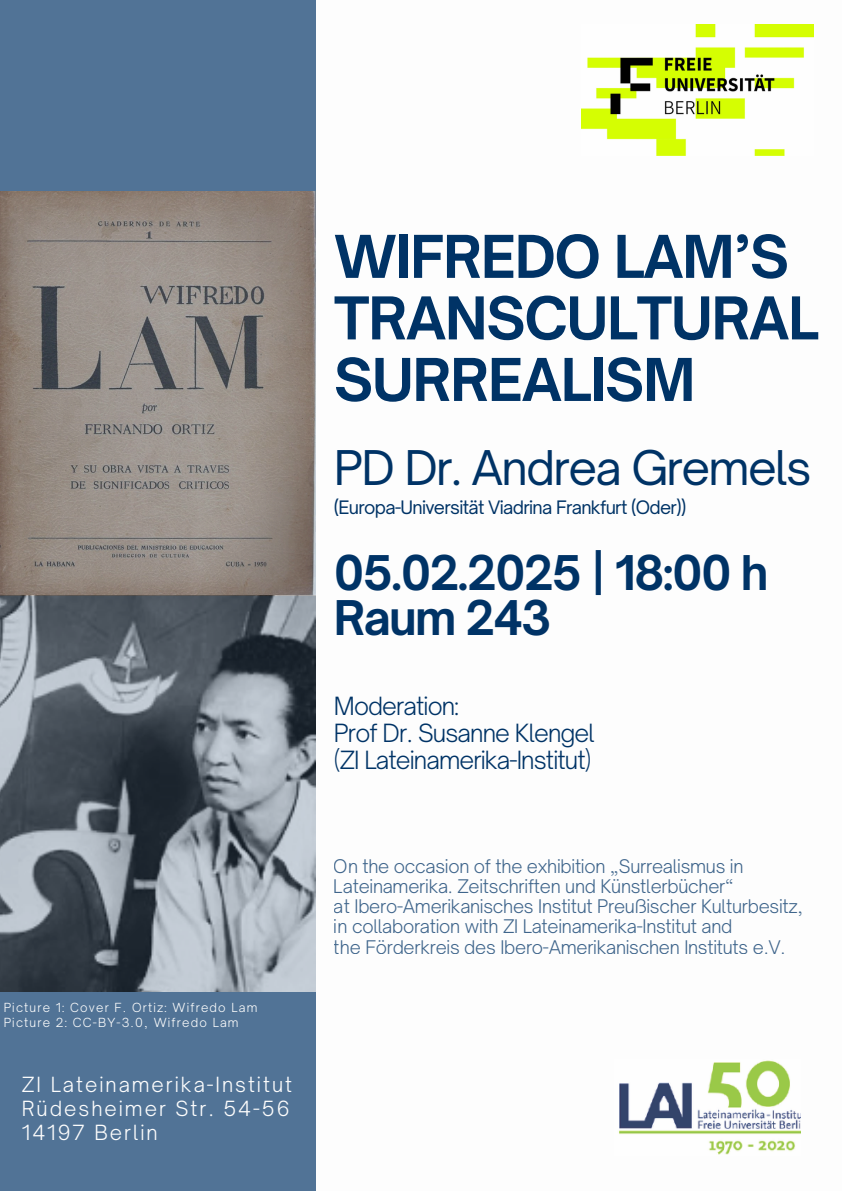
<style>
.page{position:relative;width:842px;height:1191px;background:#fff}
.page>*{position:absolute;margin:0;border:0;box-sizing:border-box;transform-origin:0 0}
.t1{font:700 56.4px/61.5px "Open Sauce One";letter-spacing:-.02em;color:#036}
.t2{font:700 45.8px/45.8px "Open Sauce One";letter-spacing:-.035em;color:#036}
.t3{font:45.8px "Open Sauce One";letter-spacing:-.035em;color:#036}
.t4{font:300 24px/27px "Open Sauce One";letter-spacing:-.035em;color:#036}
.t5{font:300 20px/24px "Open Sauce One";letter-spacing:.1em;color:#fdfdfd}
.t6{font:300 18px/20.2px "Open Sauce One";letter-spacing:-.015em;color:#036}
.t7{font:17.7px "Open Sauce One";letter-spacing:-.035em;color:#036}
.t8{font:300 12px "Open Sauce One";letter-spacing:.1em;color:#fdfdfd}
</style>
<div class="page">
<div style="left:0;top:0;width:315px;height:1190px;background:#517396"></div>
<img style="left:0;top:191px;width:315px;height:800px">
<img style="left:619px;top:1060px;width:182px;height:95px">
<img style="left:581px;top:25px;width:233px;height:130px">
<h1 class="t8" style="left:4px;top:1000px;width:255px">Picture 1: Cover F. Ortiz: Wifredo Lam</h1>
<h5 class="t8" style="left:4px;top:1014px;width:236px">Picture 2: CC-BY-3.0, Wifredo Lam</h5>
<p class="t5" style="left:22px;top:1071px;width:272px">ZI Lateinamerika-Institut<br>Rüdesheimer Str. 54-56<br>14197 Berlin</p>
<p class="t1" style="left:334px;top:225px;width:486px">WIFREDO LAM’S<br>TRANSCULTURAL<br>SURREALISM</p>
<p class="t3" style="left:334px;top:439px;width:479px">PD Dr. Andrea Gremels</p>
<p class="t7" style="left:334px;top:496px;width:354px">(Europa-Universität Viadrina Frankfurt (Oder))</p>
<p class="t2" style="left:334px;top:549px;width:436px">05.02.2025 | 18:00 h<br>Raum 243</p>
<p class="t4" style="left:334px;top:692px;width:262px">Moderation:<br>Prof Dr. Susanne Klengel (ZI Lateinamerika-Institut)</p>
<p class="t6" style="left:334px;top:855px;width:471px">On the occasion of the exhibition „Surrealismus in Lateinamerika. Zeitschriften und Künstlerbücher“<br>at Ibero-Amerikanisches Institut Preußischer Kulturbesitz, in collaboration with ZI Lateinamerika-Institut and<br>the Förderkreis des Ibero-Amerikanischen Instituts e.V.</p>
</div>
